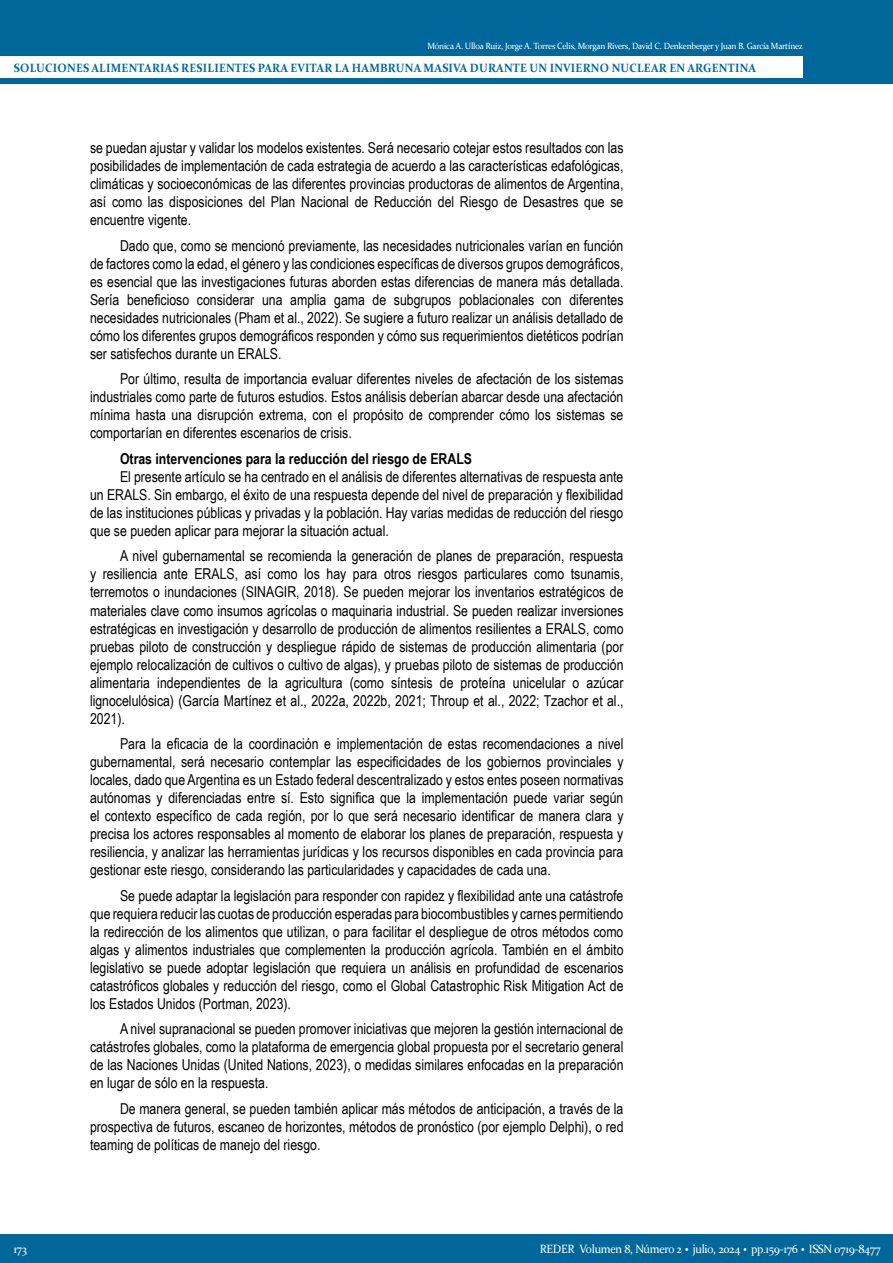
<style>
.page{position:relative;width:893px;height:1263px;background:#fff}
.page>*{position:absolute;margin:0;border:0;box-sizing:border-box;transform-origin:0 0}
.Cuerpo{font:15px/18px "Arial Narrow";color:#000;text-align:justify}
.Subtítulos_02{font:700 15px "Arial Narrow";color:#000}
.t1{font:700 12px "Constantia";letter-spacing:.02em;color:#00679b;scale:.95 1}
.t2{font:12px "Constantia";letter-spacing:-.025em;color:#fff;scale:.95 1}
.t3{font:9px "Constantia";letter-spacing:-.025em;color:#fff;scale:.95 1}
.s1{font-weight:700;font-size:18px}
</style>
<div class="page">
<div style="left:0;top:0;width:893px;height:84px;background:#00679b"></div>
<div style="left:0;top:56px;width:803px;height:22px;background:#fff"></div>
<div style="left:0;top:1234px;width:893px;height:29px;background:#00679b"></div>
<p class="t3" style="left:427px;top:40px;width:397px">Mónica A. Ulloa Ruiz, Jorge A. Torres Celis, Morgan Rivers, David C. Denkenberger y Juan B. García Martínez</p>
<p class="t1" style="left:14px;top:59px;width:783px">SOLUCIONES ALIMENTARIAS RESILIENTES PARA EVITAR LA HAMBRUNA MASIVA DURANTE UN INVIERNO NUCLEAR EN ARGENTINA</p>
<p class="Cuerpo" style="left:90px;top:139px;width:535px">se puedan ajustar y validar los modelos existentes. Será necesario cotejar estos resultados con las posibilidades de implementación de cada estrategia de acuerdo a las características edafológicas, climáticas y socioeconómicas de las diferentes provincias productoras de alimentos de Argentina, así como las disposiciones del Plan Nacional de Reducción del Riesgo de Desastres que se encuentre vigente.</p>
<p class="Cuerpo" style="left:90px;top:236px;width:535px;text-indent:30px">Dado que, como se mencionó previamente, las necesidades nutricionales varían en función de factores como la edad, el género y las condiciones específicas de diversos grupos demográficos, es esencial que las investigaciones futuras aborden estas diferencias de manera más detallada.<br>Sería beneficioso considerar una amplia gama de subgrupos poblacionales con diferentes necesidades nutricionales (Pham et al., 2022). Se sugiere a futuro realizar un análisis detallado de cómo los diferentes grupos demográficos responden y cómo sus requerimientos dietéticos podrían ser satisfechos durante un ERALS.</p>
<p class="Cuerpo" style="left:90px;top:370px;width:535px;text-indent:30px">Por último, resulta de importancia evaluar diferentes niveles de afectación de los sistemas industriales como parte de futuros estudios. Estos análisis deberían abarcar desde una afectación mínima hasta una disrupción extrema, con el propósito de comprender cómo los sistemas se comportarían en diferentes escenarios de crisis.</p>
<p class="Subtítulos_02" style="left:120px;top:447px;width:354px">Otras intervenciones para la reducción del riesgo de ERALS</p>
<p class="Cuerpo" style="left:90px;top:467px;width:535px;text-indent:30px">El presente artículo se ha centrado en el análisis de diferentes alternativas de respuesta ante un ERALS. Sin embargo, el éxito de una respuesta depende del nivel de preparación y flexibilidad de las instituciones públicas y privadas y la población. Hay varias medidas de reducción del riesgo que se pueden aplicar para mejorar la situación actual.</p>
<p class="Cuerpo" style="left:90px;top:547px;width:535px;text-indent:30px">A nivel gubernamental se recomienda la generación de planes de preparación, respuesta y resiliencia ante ERALS, así como los hay para otros riesgos particulares como tsunamis, terremotos o inundaciones (SINAGIR, 2018). Se pueden mejorar los inventarios estratégicos de materiales clave como insumos agrícolas o maquinaria industrial. Se pueden realizar inversiones estratégicas en investigación y desarrollo de producción de alimentos resilientes a ERALS, como pruebas piloto de construcción y despliegue rápido de sistemas de producción alimentaria (por ejemplo relocalización de cultivos o cultivo de algas), y pruebas piloto de sistemas de producción alimentaria independientes de la agricultura (como síntesis de proteína unicelular o azúcar lignocelulósica) (García Martínez et al., 2022a, 2022b, 2021; Throup et al., 2022; Tzachor et al., 2021).</p>
<p class="Cuerpo" style="left:90px;top:734px;width:535px;text-indent:30px">Para la eficacia de la coordinación e implementación de estas recomendaciones a nivel gubernamental, será necesario contemplar las especificidades de los gobiernos provinciales y locales, dado que Argentina es un Estado federal descentralizado y estos entes poseen normativas autónomas y diferenciadas entre sí. Esto significa que la implementación puede variar según el contexto específico de cada región, por lo que será necesario identificar de manera clara y precisa los actores responsables al momento de elaborar los planes de preparación, respuesta y resiliencia, y analizar las herramientas jurídicas y los recursos disponibles en cada provincia para gestionar este riesgo, considerando las particularidades y capacidades de cada una.</p>
<p class="Cuerpo" style="left:90px;top:886px;width:535px;text-indent:30px">Se puede adaptar la legislación para responder con rapidez y flexibilidad ante una catástrofe que requiera reducir las cuotas de producción esperadas para biocombustibles y carnes permitiendo la redirección de los alimentos que utilizan, o para facilitar el despliegue de otros métodos como algas y alimentos industriales que complementen la producción agrícola. También en el ámbito legislativo se puede adoptar legislación que requiera un análisis en profundidad de escenarios catastróficos globales y reducción del riesgo, como el Global Catastrophic Risk Mitigation Act de los Estados Unidos (Portman, 2023).</p>
<p class="Cuerpo" style="left:90px;top:1019px;width:535px;text-indent:30px">A nivel supranacional se pueden promover iniciativas que mejoren la gestión internacional de catástrofes globales, como la plataforma de emergencia global propuesta por el secretario general de las Naciones Unidas (United Nations, 2023), o medidas similares enfocadas en la preparación en lugar de sólo en la respuesta.</p>
<p class="Cuerpo" style="left:90px;top:1099px;width:535px;text-indent:30px">De manera general, se pueden también aplicar más métodos de anticipación, a través de la prospectiva de futuros, escaneo de horizontes, métodos de pronóstico (por ejemplo Delphi), o red teaming de políticas de manejo del riesgo.</p>
<p class="t2" style="left:14px;top:1241px;width:16px">173</p>
<p class="t2" style="left:540px;top:1240px;width:360px">REDER Volumen 8, Número 2 <span class="s1">·</span> julio, 2024 <span class="s1">·</span> pp.159-176 <span class="s1">·</span> ISSN 0719-8477</p>
</div>
